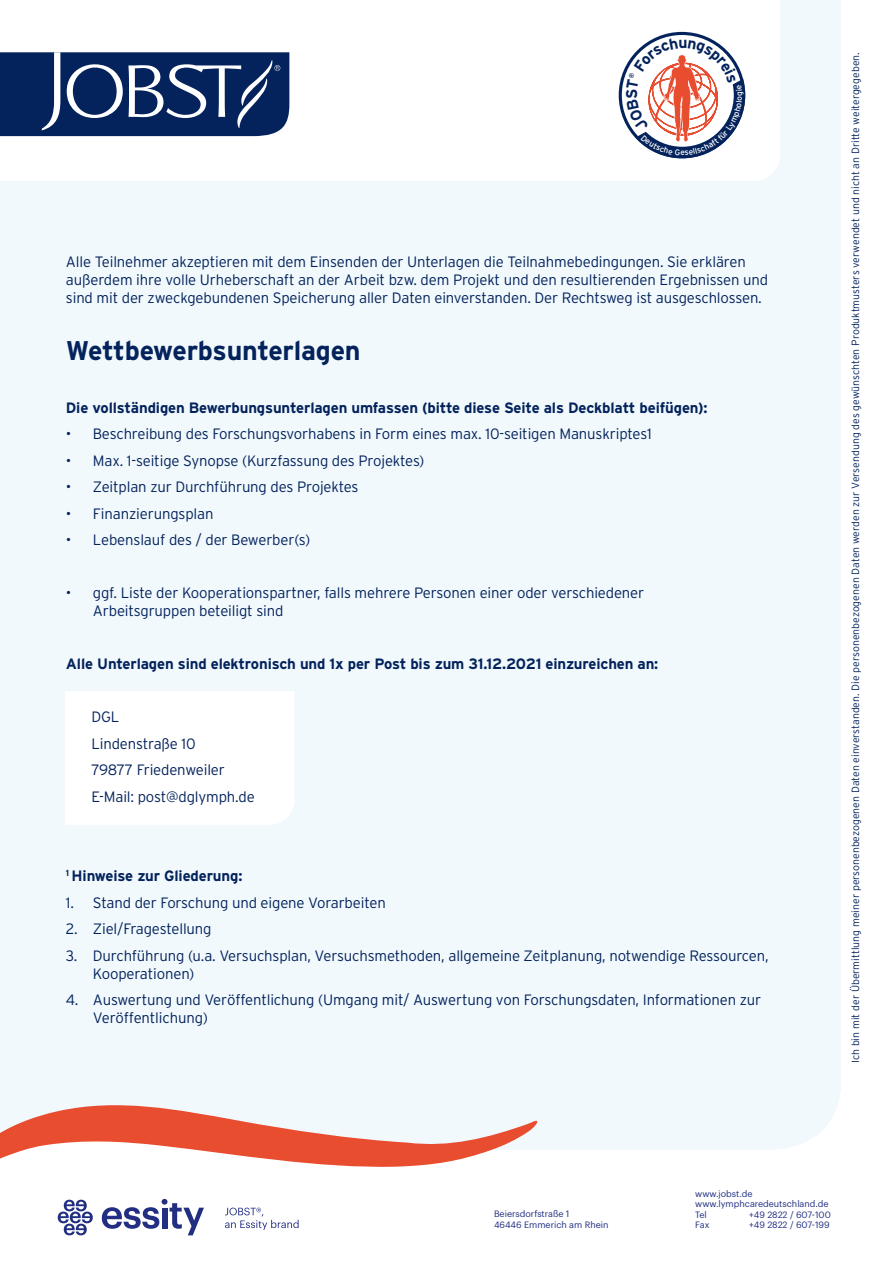
<style>
.page{position:relative;width:893px;height:1263px;background:#fff}
.page>*{position:absolute;margin:0;border:0;box-sizing:border-box;transform-origin:0 0}
.t1{font:700 27px "Interstate";letter-spacing:-.01em;color:#04235c}
.t2{font:700 15.6px "Interstate";color:#04235c}
.t3{font:300 15px/18px "Interstate";letter-spacing:-.01em;color:#04235c}
.t4{font:700 15px "Interstate";letter-spacing:-.01em;color:#04235c}
.t5{font:300 10.5px "Interstate";color:#04235c}
.t6{font:9px/10.5px "Graphik";color:#212e81}
</style>
<div class="page">
<div style="left:0;top:0;width:841px;height:1149px;background:#f1f9fd"></div>
<svg style="left:0;top:0;width:780px;height:181px"></svg>
<svg style="left:65px;top:691px;width:229px;height:134px"></svg>
<svg style="left:0;top:52px;width:293px;height:87px;background:#324c7a"></svg>
<svg style="left:102px;top:1199px;width:102px;height:36px"></svg>
<svg style="left:58px;top:1200px;width:35px;height:35px"></svg>
<svg style="left:225px;top:1207px;width:74px;height:23px"></svg>
<svg style="left:0;top:1098px;width:538px;height:69px"></svg>
<svg style="left:619px;top:32px;width:126px;height:126px"></svg>
<p class="t2" style="left:623px;top:99px;width:12px;rotate:-90deg">S</p>
<p class="t2" style="left:678px;top:34px;width:11px">u</p>
<p class="t3" style="left:66px;top:253px;width:704px">Alle Teilnehmer akzeptieren mit dem Einsenden der Unterlagen die Teilnahmebedingungen. Sie erklären außerdem ihre volle Urheberschaft an der Arbeit bzw. dem Projekt und den resultierenden Ergebnissen und sind mit der zweckgebundenen Speicherung aller Daten einverstanden. Der Rechtsweg ist ausgeschlossen.</p>
<h1 class="t1" style="left:66px;top:335px;width:296px">Wettbewerbsunterlagen</h1>
<p class="t4" style="left:66px;top:399px;width:643px">Die vollständigen Bewerbungsunterlagen umfassen (bitte diese Seite als Deckblatt beifügen):</p>
<p class="t3" style="left:66px;top:425px;width:587px">• Beschreibung des Forschungsvorhabens in Form eines max. 10-seitigen Manuskriptes1</p>
<p class="t3" style="left:66px;top:451px;width:360px">• Max. 1-seitige Synopse (Kurzfassung des Projektes)</p>
<p class="t3" style="left:66px;top:478px;width:294px">• Zeitplan zur Durchführung des Projektes</p>
<p class="t3" style="left:66px;top:504px;width:149px">• Finanzierungsplan</p>
<p class="t3" style="left:66px;top:531px;width:246px">• Lebenslauf des / der Bewerber(s)</p>
<p class="t3" style="left:93px;top:584px;width:553px;text-indent:-27px">• ggf. Liste der Kooperationspartner, falls mehrere Personen einer oder verschiedener<br>Arbeitsgruppen beteiligt sind</p>
<p class="t4" style="left:66px;top:656px;width:594px">Alle Unterlagen sind elektronisch und 1x per Post bis zum 31.12.2021 einzureichen an:</p>
<p class="t3" style="left:91px;top:703px;width:165px;line-height:26.5px">DGL<br>Lindenstraße 10<br>79877 Friedenweiler<br>E-Mail: post@dglymph.de</p>
<p class="t4" style="left:66px;top:868px;width:178px"><sup>1</sup> Hinweise zur Gliederung:</p>
<p class="t3" style="left:66px;top:893px;width:321px">1. Stand der Forschung und eigene Vorarbeiten</p>
<p class="t3" style="left:66px;top:920px;width:147px">2. Ziel/Fragestellung</p>
<p class="t3" style="left:93px;top:946px;width:677px;text-indent:-27px">3. Durchführung (u.a. Versuchsplan, Versuchsmethoden, allgemeine Zeitplanung, notwendige Ressourcen,<br>Kooperationen)</p>
<p class="t3" style="left:93px;top:991px;width:670px;text-indent:-27px">4. Auswertung und Veröffentlichung (Umgang mit/ Auswertung von Forschungsdaten, Informationen zur<br>Veröffentlichung)</p>
<p class="t5" style="left:849px;top:1063px;width:1012px;rotate:-90deg">Ich bin mit der Übermittlung meiner personenbezogenen Daten einverstanden. Die personenbezogenen Daten werden zur Versendung des gewünschten Produktmusters verwendet und nicht an Dritte weitergegeben.</p>
<p class="t6" style="left:494px;top:1208px;width:116px">Beiersdorfstraße 1<br>46446 Emmerich am Rhein</p>
<p class="t6" style="left:695px;top:1188px;width:135px">www.jobst.de www.lymphcaredeutschland.de<br>Tel</p>
<p class="t6" style="left:749px;top:1209px;width:83px">+49 2822 / 607-100</p>
<p class="t6" style="left:695px;top:1219px;width:16px">Fax</p>
<p class="t6" style="left:749px;top:1219px;width:82px">+49 2822 / 607-199</p>
</div>
